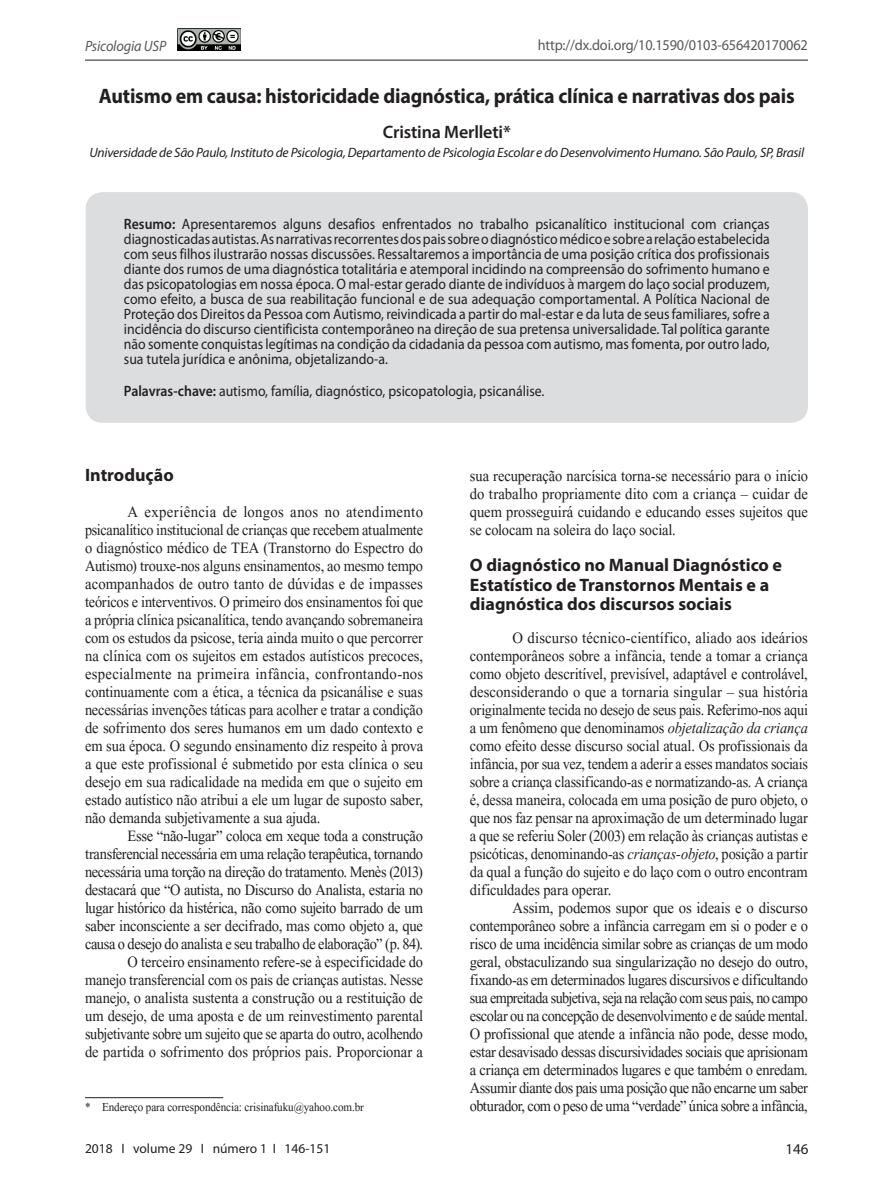
<style>
.page{position:relative;width:893px;height:1191px;background:#fff}
.page>*{position:absolute;margin:0;border:0;box-sizing:border-box;transform-origin:0 0}
.titulo{font:700 21px "Myriad Pro";letter-spacing:-.01em;color:#231f20;scale:.95 1}
.TEXTO{font:19.5px/18px "Aparajita";letter-spacing:-.01em;color:#231f20;text-align:justify;scale:.94 1}
.TEXTO-2{font:19.5px/18px "Aparajita";letter-spacing:-.01em;color:#231f20;text-align:justify;scale:.92 1}
.TEXTO-3{font:19.5px/18px "Aparajita";letter-spacing:-.01em;color:#231f20;text-align:justify;scale:.93 1}
.sub1{font:700 18px/19.5px "Myriad Pro";color:#231f20}
.autores{font:600 18px "Myriad Pro";letter-spacing:-.01em;color:#231f20}
.resumo{font:15px/15px "Myriad Pro";color:#231f20;text-align:justify;scale:.92 1}
.palavras-chave{font:15px "Myriad Pro";color:#231f20;scale:.92 1}
.rodape-1st{font:15px "Aparajita";letter-spacing:-.005em;color:#231f20;scale:.92 1}
.doi{font:15px "Myriad Pro";letter-spacing:-.01em;color:#57585a;scale:.95 1}
.t1{font:italic 15px "Myriad Pro";letter-spacing:-.01em;color:#57585a;scale:.95 1}
.resumo-2{font:15px "Myriad Pro";color:#231f20}
.instituicao{font:italic 13.5px "Myriad Pro";letter-spacing:-.02em;color:#231f20}
.t2{font:13.5px "Myriad Pro";color:#231f20}
.s1{font-weight:600}
.s2{font-style:italic}
</style>
<div class="page">
<hr style="left:85px;top:60px;width:723px;height:1px;background:#231f20">
<div style="left:86px;top:192px;width:722px;height:231px;background:#dcdddf;border-radius:17px"></div>
<hr style="left:85px;top:1097px;width:138px;height:1px;background:#231f20">
<img style="left:177px;top:29px;width:64px;height:22px">
<p class="t1" style="left:85px;top:36px;width:87px">Psicologia USP</p>
<p class="doi" style="left:538px;top:35px;width:286px">http://dx.doi.org/10.1590/0103-656420170062</p>
<p class="titulo" style="left:99px;top:82px;width:734px">Autismo em causa: historicidade diagnóstica, prática clínica e narrativas dos pais</p>
<p class="autores" style="left:383px;top:121px;width:130px">Cristina Merlleti*</p>
<p class="instituicao" style="left:89px;top:144px;width:716px">Universidade de São Paulo, Instituto de Psicologia, Departamento de Psicologia Escolar e do Desenvolvimento Humano. São Paulo, SP, Brasil</p>
<p class="resumo" style="left:124px;top:216px;width:703px"><span class="s1">Resumo:</span> Apresentaremos alguns desafios enfrentados no trabalho psicanalítico institucional com crianças diagnosticadas autistas. As narrativas recorrentes dos pais sobre o diagnóstico médico e sobre a relação estabelecida com seus filhos ilustrarão nossas discussões. Ressaltaremos a importância de uma posição crítica dos profissionais diante dos rumos de uma diagnóstica totalitária e atemporal incidindo na compreensão do sofrimento humano e das psicopatologias em nossa época. O mal-estar gerado diante de indivíduos à margem do laço social produzem, como efeito, a busca de sua reabilitação funcional e de sua adequação comportamental. A Política Nacional de Proteção dos Direitos da Pessoa com Autismo, reivindicada a partir do mal-estar e da luta de seus familiares, sofre a incidência do discurso cientificista contemporâneo na direção de sua pretensa universalidade. Tal política garante não somente conquistas legítimas na condição da cidadania da pessoa com autismo, mas fomenta, por outro lado, sua tutela jurídica e anônima, objetalizando-a.</p>
<p class="palavras-chave" style="left:124px;top:382px;width:459px"><span class="s1">Palavras-chave:</span> autismo, família, diagnóstico, psicopatologia, psicanálise.</p>
<p class="sub1" style="left:85px;top:465px;width:90px">Introdução</p>
<p class="TEXTO" style="left:85px;top:504px;width:361px;text-indent:43px">A experiência de longos anos no atendimento psicanalítico institucional de crianças que recebem atualmente o diagnóstico médico de TEA (Transtorno do Espectro do Autismo) trouxe-nos alguns ensinamentos, ao mesmo tempo acompanhados de outro tanto de dúvidas e de impasses teóricos e interventivos. O primeiro dos ensinamentos foi que a própria clínica psicanalítica, tendo avançando sobremaneira com os estudos da psicose, teria ainda muito o que percorrer na clínica com os sujeitos em estados autísticos precoces, especialmente na primeira infância, confrontando-nos continuamente com a ética, a técnica da psicanálise e suas necessárias invenções táticas para acolher e tratar a condição de sofrimento dos seres humanos em um dado contexto e em sua época. O segundo ensinamento diz respeito à prova a que este profissional é submetido por esta clínica o seu desejo em sua radicalidade na medida em que o sujeito em estado autístico não atribui a ele um lugar de suposto saber, não demanda subjetivamente a sua ajuda.</p>
<p class="TEXTO-3" style="left:85px;top:828px;width:365px;text-indent:43px">Esse “não-lugar” coloca em xeque toda a construção transferencial necessária em uma relação terapêutica, tornando necessária uma torção na direção do tratamento. Menès (2013) destacará que “O autista, no Discurso do Analista, estaria no lugar histórico da histérica, não como sujeito barrado de um saber inconsciente a ser decifrado, mas como objeto a, que causa o desejo do analista e seu trabalho de elaboração” (p. 84).</p>
<p class="TEXTO-2" style="left:85px;top:954px;width:369px;text-indent:43px">O terceiro ensinamento refere-se à especificidade do manejo transferencial com os pais de crianças autistas. Nesse manejo, o analista sustenta a construção ou a restituição de um desejo, de uma aposta e de um reinvestimento parental subjetivante sobre um sujeito que se aparta do outro, acolhendo de partida o sofrimento dos próprios pais. Proporcionar a</p>
<p class="rodape-1st" style="left:85px;top:1097px;width:305px">* Endereço para correspondência: crisinafuku@yahoo.com.br</p>
<p class="TEXTO-2" style="left:470px;top:468px;width:369px">sua recuperação narcísica torna-se necessário para o início do trabalho propriamente dito com a criança – cuidar de quem prosseguirá cuidando e educando esses sujeitos que se colocam na soleira do laço social.</p>
<p class="sub1" style="left:470px;top:555px;width:314px">O diagnóstico no Manual Diagnóstico e<br>Estatístico de Transtornos Mentais e a diagnóstica dos discursos sociais</p>
<p class="TEXTO" style="left:470px;top:630px;width:361px;text-indent:43px">O discurso técnico-científico, aliado aos ideários contemporâneos sobre a infância, tende a tomar a criança como objeto descritível, previsível, adaptável e controlável, desconsiderando o que a tornaria singular – sua história originalmente tecida no desejo de seus pais. Referimo-nos aqui a um fenômeno que denominamos <span class="s2">objetalização da criança </span>como efeito desse discurso social atual. Os profissionais da infância, por sua vez, tendem a aderir a esses mandatos sociais sobre a criança classificando-as e normatizando-as. A criança é, dessa maneira, colocada em uma posição de puro objeto, o que nos faz pensar na aproximação de um determinado lugar a que se referiu Soler (2003) em relação às crianças autistas e psicóticas, denominando-as <span class="s2">crianças-objeto</span>, posição a partir da qual a função do sujeito e do laço com o outro encontram dificuldades para operar.</p>
<p class="TEXTO" style="left:470px;top:900px;width:361px;text-indent:43px">Assim, podemos supor que os ideais e o discurso contemporâneo sobre a infância carregam em si o poder e o risco de uma incidência similar sobre as crianças de um modo geral, obstaculizando sua singularização no desejo do outro, fixando-as em determinados lugares discursivos e dificultando sua empreitada subjetiva, seja na relação com seus pais, no campo escolar ou na concepção de desenvolvimento e de saúde mental.<br>O profissional que atende a infância não pode, desse modo, estar desavisado dessas discursividades sociais que aprisionam a criança em determinados lugares e que também o enredam.<br>Assumir diante dos pais uma posição que não encarne um saber obturador, com o peso de uma “verdade” única sobre a infância,</p>
<p class="t2" style="left:85px;top:1140px;width:247px">2018 I volume 29 I número 1 I 146-151</p>
<p class="resumo-2" style="left:785px;top:1139px;width:25px">146</p>
</div>
